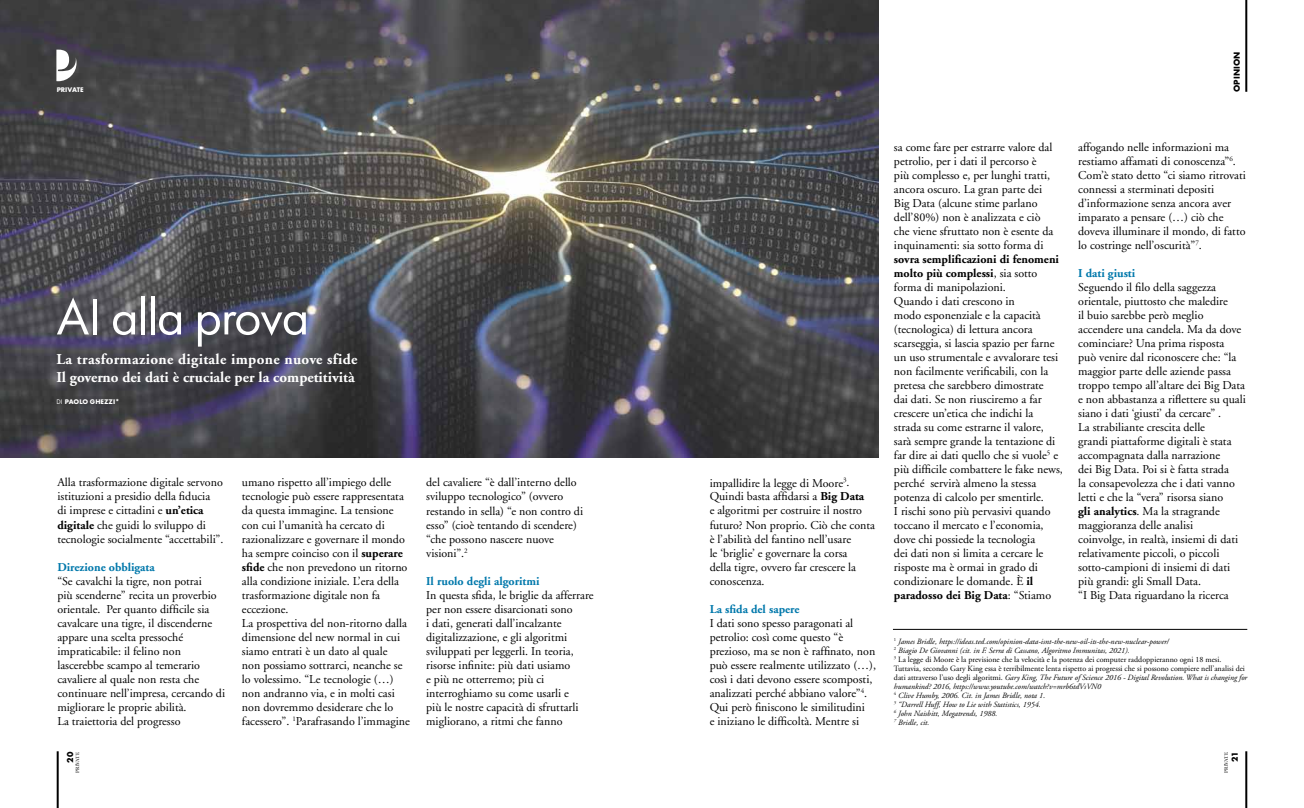
<style>
.page{position:relative;width:1304px;height:808px;background:#fff}
.page>*{position:absolute;margin:0;border:0;box-sizing:border-box;transform-origin:0 0}
.t1{font:53px "Futura PT";letter-spacing:-.025em;color:#fff}
.t2{font:700 15px/18px "Adobe Garamond";letter-spacing:.005em;color:#fff}
.t3{font:12px/14px "Adobe Garamond";color:#000}
.t4{font:700 12px "Adobe Garamond";color:#0078ab}
.t5{font:700 9px "Futura PT";letter-spacing:.01em;color:#000}
.t6{font:italic 8px/9px "Adobe Garamond";color:#000}
.t7{font:700 7px "Futura PT";color:#fff}
.t8{font:5px "Baskerville";color:#000}
.s1{font-weight:400}
.s2{font-weight:700}
.s3{font-style:normal}
</style>
<div class="page">
<img style="left:0;top:0;width:879px;height:458px">
<svg style="left:56px;top:50px;width:21px;height:31px"></svg>
<hr style="left:57px;top:751px;width:2px;height:57px;background:#000">
<hr style="left:1245px;top:0;width:2px;height:92px;background:#000">
<hr style="left:1245px;top:751px;width:2px;height:57px;background:#000">
<hr style="left:893px;top:629px;width:354px;height:1px;background:#000">
<p class="t7" style="left:57px;top:86px;width:28px">PRIVATE</p>
<h1 class="t1" style="left:56px;top:285px;width:255px">AI alla prova</h1>
<p class="t2" style="left:56px;top:350px;width:302px">La trasformazione digitale impone nuove sfide<br>Il governo dei dati è cruciale per la competitività</p>
<p class="t7" style="left:56px;top:397px;width:65px"><span class="s1">DI</span> PAOLO GHEZZI*</p>
<p class="t3" style="left:57px;top:476px;width:167px">Alla trasformazione digitale servono istituzioni a presidio della fiducia<br>di imprese e cittadini e <span class="s2">un’etica digitale</span> che guidi lo sviluppo di tecnologie socialmente “accettabili”.</p>
<p class="t4" style="left:57px;top:560px;width:99px">Direzione obbligata</p>
<p class="t3" style="left:57px;top:574px;width:169px">“Se cavalchi la tigre, non potrai<br>più scenderne” recita un proverbio orientale. Per quanto difficile sia cavalcare una tigre, il discenderne appare una scelta pressoché impraticabile: il felino non lascerebbe scampo al temerario cavaliere al quale non resta che continuare nell’impresa, cercando di migliorare le proprie abilità.<br>La traiettoria del progresso</p>
<p class="t5" style="left:64px;top:763px;width:12px;rotate:-90deg">20</p>
<p class="t8" style="left:74px;top:773px;width:22px;rotate:-90deg">PRIVATE</p>
<p class="t3" style="left:242px;top:476px;width:169px">umano rispetto all’impiego delle tecnologie può essere rappresentata da questa immagine. La tensione con cui l’umanità ha cercato di razionalizzare e governare il mondo ha sempre coinciso con il <span class="s2">superare sfide</span> che non prevedono un ritorno alla condizione iniziale. L’era della trasformazione digitale non fa eccezione.<br>La prospettiva del non-ritorno dalla dimensione del new normal in cui siamo entrati è un dato al quale<br>non possiamo sottrarci, neanche se lo volessimo. “Le tecnologie (…) non andranno via, e in molti casi non dovremmo desiderare che lo facessero”. <sup>1</sup>Parafrasando l’immagine</p>
<p class="t3" style="left:426px;top:476px;width:158px">del cavaliere “è dall’interno dello sviluppo tecnologico” (ovvero restando in sella) “e non contro di esso” (cioè tentando di scendere) “che possono nascere nuove visioni”.<sup>2</sup></p>
<p class="t4" style="left:426px;top:574px;width:115px">Il ruolo degli algoritmi</p>
<p class="t3" style="left:426px;top:588px;width:169px">In questa sfida, le briglie da afferrare per non essere disarcionati sono<br>i dati, generati dall’incalzante digitalizzazione, e gli algoritmi sviluppati per leggerli. In teoria, risorse infinite: più dati usiamo<br>e più ne otterremo; più ci interroghiamo su come usarli e<br>più le nostre capacità di sfruttarli migliorano, a ritmi che fanno</p>
<p class="t5" style="left:1231px;top:92px;width:42px;rotate:-90deg">OPINION</p>
<p class="t3" style="left:710px;top:476px;width:167px">impallidire la legge di Moore<sup>3</sup>.<br>Quindi basta affidarsi a <span class="s2">Big Data<br></span>e algoritmi per costruire il nostro futuro? Non proprio. Ciò che conta è l’abilità del fantino nell’usare<br>le ‘briglie’ e governare la corsa<br>della tigre, ovvero far crescere la conoscenza.</p>
<p class="t4" style="left:710px;top:602px;width:91px">La sfida del sapere</p>
<p class="t3" style="left:710px;top:616px;width:168px">I dati sono spesso paragonati al petrolio: così come questo “è prezioso, ma se non è raffinato, non può essere realmente utilizzato (…), così i dati devono essere scomposti, analizzati perché abbiano valore”<sup>4</sup>.<br>Qui però finiscono le similitudini<br>e iniziano le difficoltà. Mentre si</p>
<p class="t3" style="left:894px;top:141px;width:161px">sa come fare per estrarre valore dal petrolio, per i dati il percorso è più complesso e, per lunghi tratti, ancora oscuro. La gran parte dei Big Data (alcune stime parlano dell’80%) non è analizzata e ciò che viene sfruttato non è esente da inquinamenti: sia sotto forma di</p>
<p class="t3" style="left:894px;top:253px;width:171px"><span class="s2">sovra semplificazioni di fenomeni molto più complessi</span>, sia sotto forma di manipolazioni.<br>Quando i dati crescono in<br>modo esponenziale e la capacità (tecnologica) di lettura ancora scarseggia, si lascia spazio per farne un uso strumentale e avvalorare tesi non facilmente verificabili, con la pretesa che sarebbero dimostrate<br>dai dati. Se non riusciremo a far crescere un’etica che indichi la strada su come estrarne il valore, sarà sempre grande la tentazione di far dire ai dati quello che si vuole<sup>5</sup> e più difficile combattere le fake news, perché servirà almeno la stessa potenza di calcolo per smentirle.<br>I rischi sono più pervasivi quando toccano il mercato e l’economia, dove chi possiede la tecnologia<br>dei dati non si limita a cercare le risposte ma è ormai in grado di condizionare le domande. È <span class="s2">il paradosso dei Big Data</span>: “Stiamo</p>
<p class="t3" style="left:1078px;top:141px;width:169px">affogando nelle informazioni ma restiamo affamati di conoscenza”<sup>6</sup>.<br>Com’è stato detto “ci siamo ritrovati connessi a sterminati depositi d’informazione senza ancora aver imparato a pensare (…) ciò che doveva illuminare il mondo, di fatto lo costringe nell’oscurità”<sup>7</sup>.</p>
<p class="t4" style="left:1078px;top:267px;width:59px">I dati giusti</p>
<p class="t3" style="left:1078px;top:281px;width:169px">Seguendo il filo della saggezza orientale, piuttosto che maledire<br>il buio sarebbe però meglio accendere una candela. Ma da dove cominciare? Una prima risposta<br>può venire dal riconoscere che: “la maggior parte delle aziende passa troppo tempo all’altare dei Big Data e non abbastanza a riflettere su quali siano i dati ‘giusti’ da cercare” .<br>La strabiliante crescita delle<br>grandi piattaforme digitali è stata accompagnata dalla narrazione<br>dei Big Data. Poi si è fatta strada<br>la consapevolezza che i dati vanno letti e che la “vera” risorsa siano<br><span class="s2">gli analytics</span>. Ma la stragrande maggioranza delle analisi<br>coinvolge, in realtà, insiemi di dati relativamente piccoli, o piccoli sotto-campioni di insiemi di dati più grandi: gli Small Data.<br>“I Big Data riguardano la ricerca</p>
<p class="t6" style="left:894px;top:637px;width:355px"><sup>1</sup> James Bridle, https://ideas.ted.com/opinion-data-isnt-the-new-oil-its-the-new-nuclear-power/<br><sup>2</sup> Biagio De Giovanni (cit. in F. Serra di Cassano, Algoritmo Immunitas, 2021).<br><sup>3</sup> <span class="s3">La legge di Moore è la previsione che la velocità e la potenza dei computer raddoppieranno ogni 18 mesi.<br>Tuttavia, secondo Gary King essa è terribilmente lenta rispetto ai progressi che si possono compiere nell’analisi dei dati attraverso l’uso degli algoritmi.</span> Gary King, The Future of Science 2016 - Digital Revolution. What is changing for humankind? 2016, https://www.youtube.com/watch?v=mrb6tdVsVN0<br><sup>4</sup> Clive Humby, 2006. Cit. in James Bridle, nota 1<span class="s3">.<br></span><sup>5</sup> “Darrell Huff, How to Lie with Statistics, 1954.<br><sup>6</sup> John Naisbitt, Megatrends, 1988.<br><sup>7</sup> Bridle, cit.</p>
<p class="t8" style="left:1223px;top:773px;width:22px;rotate:-90deg">PRIVATE</p>
<p class="t5" style="left:1229px;top:762px;width:12px;rotate:-90deg">21</p>
</div>
